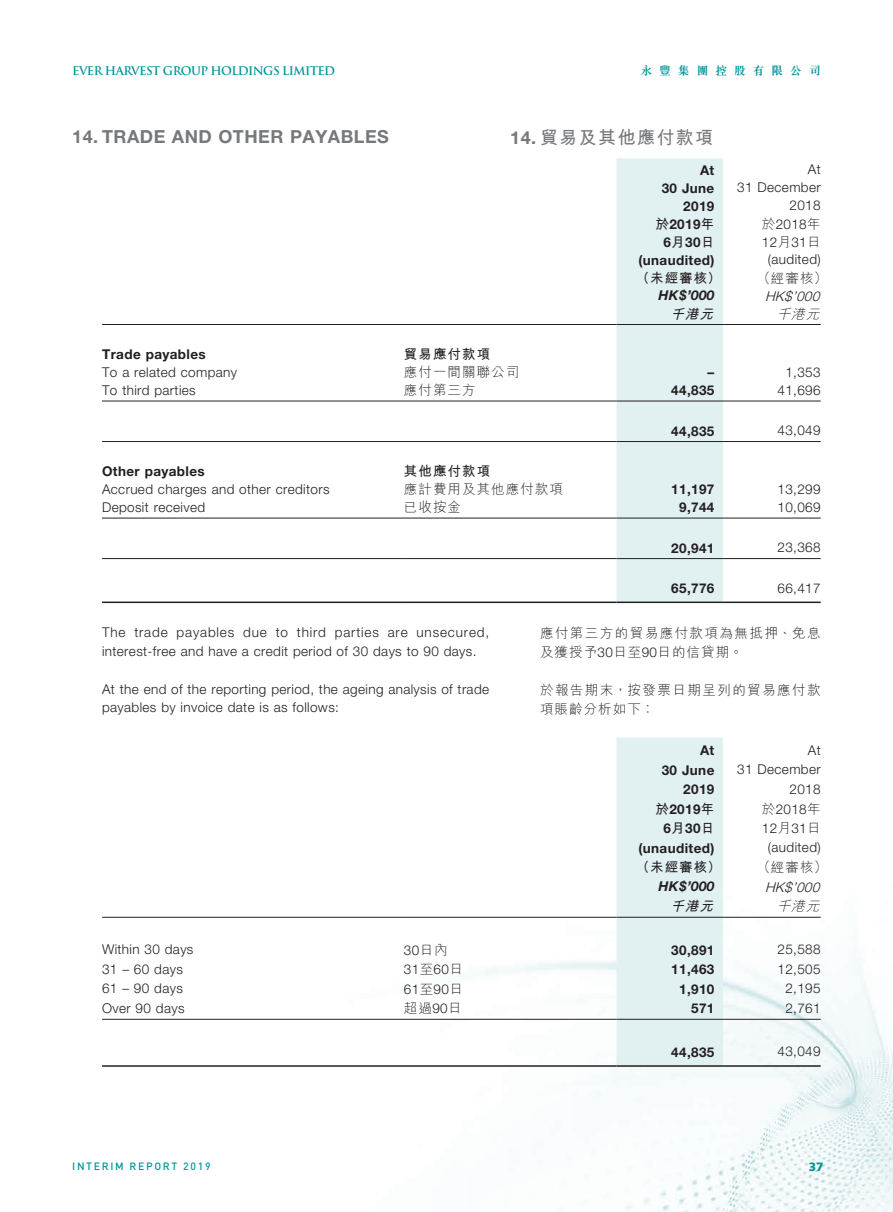
<style>
.page{position:relative;width:893px;height:1212px;background:#fff}
.page>*{position:absolute;margin:0;border:0;box-sizing:border-box;transform-origin:0 0}
.t1{font:700 18px "Helvetica Neue LT Std";letter-spacing:.03em;color:#76787b}
.t2{font:700 18px "M Hei HK";letter-spacing:.08em;color:#76787b}
.t3{font:300 13.5px/18.8px "Helvetica Neue LT Std";letter-spacing:.03em;color:#231f20}
.t4{font:700 13.5px "Helvetica Neue LT Std";letter-spacing:.03em;color:#231f20}
.t5{font:300 13.5px/18.8px "Helvetica Neue LT Std";letter-spacing:.065em;color:#231f20}
.t6{font:300 13.5px/18.8px "M Hei HK";letter-spacing:.11em;color:#231f20}
.t7{font:300 13.5px "M Hei HK";letter-spacing:.08em;color:#231f20}
.t8{font:700 13.5px "M Hei HK";letter-spacing:.08em;color:#231f20}
.t9{font:italic 700 13.5px "Helvetica Neue LT Std";letter-spacing:.03em;color:#231f20}
.t10{font:italic 300 13.5px "Helvetica Neue LT Std";color:#231f20}
.t11{font:italic 700 13.5px "M Hei HK";color:#231f20}
.t12{font:italic 300 13.5px "M Hei HK";color:#231f20}
.t13{font:900 12px "Frutiger LT Std";color:#00959b}
.t14{font:700 11.7px "Trajan Pro";letter-spacing:-.05em;color:#00959b}
.t15{font:700 11.7px "M Sung HK";letter-spacing:.6em;color:#00959b}
.t16{font:500 10.5px "DIN Pro";letter-spacing:.16em;color:#00959b}
.s1{font-family:"Helvetica Neue LT Std"}
.s2{font-family:"M Hei HK"}
</style>
<div class="page">
<img style="left:102px;top:159px;width:791px;height:1053px">
<div style="left:617px;top:158px;width:106px;height:443px;background:#e1f0f1"></div>
<hr style="left:102px;top:324px;width:302px;height:1px;background:#231f20">
<hr style="left:404px;top:324px;width:213px;height:1px;background:#231f20">
<hr style="left:617px;top:324px;width:106px;height:1px;background:#231f20">
<hr style="left:723px;top:324px;width:98px;height:1px;background:#231f20">
<hr style="left:102px;top:401px;width:302px;height:1px;background:#231f20">
<hr style="left:404px;top:401px;width:213px;height:1px;background:#231f20">
<hr style="left:617px;top:401px;width:106px;height:1px;background:#231f20">
<hr style="left:723px;top:401px;width:98px;height:1px;background:#231f20">
<hr style="left:102px;top:441px;width:302px;height:1px;background:#231f20">
<hr style="left:404px;top:441px;width:213px;height:1px;background:#231f20">
<hr style="left:617px;top:441px;width:106px;height:1px;background:#231f20">
<hr style="left:723px;top:441px;width:98px;height:1px;background:#231f20">
<hr style="left:102px;top:518px;width:302px;height:1px;background:#231f20">
<hr style="left:404px;top:518px;width:213px;height:1px;background:#231f20">
<hr style="left:617px;top:518px;width:106px;height:1px;background:#231f20">
<hr style="left:723px;top:518px;width:98px;height:1px;background:#231f20">
<hr style="left:102px;top:558px;width:302px;height:1px;background:#231f20">
<hr style="left:404px;top:558px;width:213px;height:1px;background:#231f20">
<hr style="left:617px;top:558px;width:106px;height:1px;background:#231f20">
<hr style="left:723px;top:558px;width:98px;height:1px;background:#231f20">
<hr style="left:102px;top:601px;width:302px;height:2px;background:#231f20">
<hr style="left:404px;top:601px;width:213px;height:2px;background:#231f20">
<hr style="left:617px;top:601px;width:106px;height:2px;background:#231f20">
<hr style="left:723px;top:601px;width:98px;height:2px;background:#231f20">
<div style="left:617px;top:737px;width:106px;height:328px;background:#e1f0f1"></div>
<hr style="left:102px;top:917px;width:302px;height:1px;background:#231f20">
<hr style="left:404px;top:917px;width:213px;height:1px;background:#231f20">
<hr style="left:617px;top:917px;width:106px;height:1px;background:#231f20">
<hr style="left:723px;top:917px;width:98px;height:1px;background:#231f20">
<hr style="left:102px;top:1019px;width:302px;height:1px;background:#231f20">
<hr style="left:404px;top:1019px;width:213px;height:1px;background:#231f20">
<hr style="left:617px;top:1019px;width:106px;height:1px;background:#231f20">
<hr style="left:723px;top:1019px;width:98px;height:1px;background:#231f20">
<hr style="left:102px;top:1065px;width:302px;height:2px;background:#231f20">
<hr style="left:404px;top:1065px;width:213px;height:2px;background:#231f20">
<hr style="left:617px;top:1065px;width:106px;height:2px;background:#231f20">
<hr style="left:723px;top:1065px;width:98px;height:2px;background:#231f20">
<p class="t14" style="left:72px;top:64px;width:264px">EVER HARVEST GROUP HOLDINGS LIMITED</p>
<p class="t15" style="left:640px;top:63px;width:182px">永豐集團控股有限公司</p>
<h1 class="t1" style="left:72px;top:125px;width:318px">14. TRADE AND OTHER PAYABLES</h1>
<h1 class="t2" style="left:510px;top:124px;width:205px"><span class="s1">14.</span> 貿易及其他應付款項</h1>
<p class="t4" style="left:700px;top:161px;width:16px">At</p>
<p class="t3" style="left:808px;top:160px;width:14px">At</p>
<p class="t4" style="left:662px;top:179px;width:54px">30 June</p>
<p class="t3" style="left:737px;top:178px;width:85px">31 December</p>
<p class="t4" style="left:683px;top:197px;width:33px">2019</p>
<p class="t3" style="left:789px;top:196px;width:33px">2018</p>
<p class="t4" style="left:655px;top:215px;width:60px"><span class="s2">於</span>2019<span class="s2">年</span></p>
<p class="t3" style="left:762px;top:214px;width:60px"><span class="s2">於</span>2018<span class="s2">年</span></p>
<p class="t4" style="left:663px;top:233px;width:53px">6<span class="s2">月</span>30<span class="s2">日</span></p>
<p class="t3" style="left:762px;top:232px;width:60px">12<span class="s2">月</span>31<span class="s2">日</span></p>
<p class="t4" style="left:638px;top:251px;width:78px">(unaudited)</p>
<p class="t3" style="left:768px;top:250px;width:54px">(audited)</p>
<p class="t8" style="left:636px;top:268px;width:86px">（未經審核）</p>
<p class="t7" style="left:757px;top:268px;width:72px">（經審核）</p>
<p class="t9" style="left:659px;top:287px;width:57px">HK$’000</p>
<p class="t10" style="left:765px;top:288px;width:60px">HK$’000</p>
<p class="t11" style="left:670px;top:304px;width:49px">千港元</p>
<p class="t12" style="left:777px;top:304px;width:49px">千港元</p>
<p class="t4" style="left:102px;top:346px;width:105px">Trade payables</p>
<p class="t8" style="left:404px;top:344px;width:88px">貿易應付款項</p>
<p class="t3" style="left:102px;top:362px;width:137px">To a related company</p>
<p class="t7" style="left:404px;top:363px;width:117px">應付一間關聯公司</p>
<p class="t4" style="left:708px;top:364px;width:8px">–</p>
<p class="t3" style="left:785px;top:362px;width:37px">1,353</p>
<p class="t3" style="left:102px;top:380px;width:95px">To third parties</p>
<p class="t7" style="left:404px;top:381px;width:73px">應付第三方</p>
<p class="t4" style="left:671px;top:382px;width:45px">44,835</p>
<p class="t3" style="left:777px;top:380px;width:45px">41,696</p>
<p class="t4" style="left:671px;top:422px;width:45px">44,835</p>
<p class="t3" style="left:777px;top:421px;width:45px">43,049</p>
<p class="t4" style="left:102px;top:463px;width:104px">Other payables</p>
<p class="t8" style="left:404px;top:461px;width:88px">其他應付款項</p>
<p class="t3" style="left:102px;top:479px;width:229px">Accrued charges and other creditors</p>
<p class="t7" style="left:404px;top:480px;width:161px">應計費用及其他應付款項</p>
<p class="t4" style="left:671px;top:481px;width:45px">11,197</p>
<p class="t3" style="left:777px;top:479px;width:45px">13,299</p>
<p class="t3" style="left:102px;top:497px;width:105px">Deposit received</p>
<p class="t7" style="left:404px;top:498px;width:59px">已收按金</p>
<p class="t4" style="left:679px;top:499px;width:37px">9,744</p>
<p class="t3" style="left:777px;top:497px;width:45px">10,069</p>
<p class="t4" style="left:671px;top:539px;width:45px">20,941</p>
<p class="t3" style="left:777px;top:538px;width:45px">23,368</p>
<p class="t4" style="left:671px;top:580px;width:45px">65,776</p>
<p class="t3" style="left:777px;top:578px;width:45px">66,417</p>
<p class="t5" style="left:102px;top:623px;width:389px">The trade payables due to third parties are unsecured, interest-free and have a credit period of 30 days to 90 days.</p>
<p class="t3" style="left:102px;top:679px;width:389px">At the end of the reporting period, the ageing analysis of trade payables by invoice date is as follows:</p>
<p class="t4" style="left:700px;top:742px;width:16px">At</p>
<p class="t3" style="left:808px;top:740px;width:14px">At</p>
<p class="t4" style="left:662px;top:762px;width:54px">30 June</p>
<p class="t3" style="left:737px;top:760px;width:85px">31 December</p>
<p class="t4" style="left:683px;top:781px;width:33px">2019</p>
<p class="t3" style="left:789px;top:779px;width:33px">2018</p>
<p class="t4" style="left:655px;top:801px;width:60px"><span class="s2">於</span>2019<span class="s2">年</span></p>
<p class="t3" style="left:762px;top:799px;width:60px"><span class="s2">於</span>2018<span class="s2">年</span></p>
<p class="t4" style="left:663px;top:820px;width:53px">6<span class="s2">月</span>30<span class="s2">日</span></p>
<p class="t3" style="left:762px;top:819px;width:60px">12<span class="s2">月</span>31<span class="s2">日</span></p>
<p class="t4" style="left:638px;top:840px;width:78px">(unaudited)</p>
<p class="t3" style="left:768px;top:838px;width:54px">(audited)</p>
<p class="t8" style="left:636px;top:857px;width:86px">（未經審核）</p>
<p class="t7" style="left:757px;top:858px;width:72px">（經審核）</p>
<p class="t9" style="left:659px;top:878px;width:57px">HK$’000</p>
<p class="t10" style="left:765px;top:879px;width:60px">HK$’000</p>
<p class="t11" style="left:670px;top:896px;width:49px">千港元</p>
<p class="t12" style="left:777px;top:897px;width:49px">千港元</p>
<p class="t3" style="left:102px;top:940px;width:93px">Within 30 days</p>
<p class="t3" style="left:404px;top:940px;width:45px">30<span class="s2">日內</span></p>
<p class="t4" style="left:671px;top:942px;width:45px">30,891</p>
<p class="t3" style="left:777px;top:940px;width:45px">25,588</p>
<p class="t3" style="left:102px;top:959px;width:82px">31 – 60 days</p>
<p class="t3" style="left:404px;top:960px;width:60px">31<span class="s2">至</span>60<span class="s2">日</span></p>
<p class="t4" style="left:671px;top:961px;width:45px">11,463</p>
<p class="t3" style="left:777px;top:959px;width:45px">12,505</p>
<p class="t3" style="left:102px;top:979px;width:82px">61 – 90 days</p>
<p class="t3" style="left:404px;top:979px;width:60px">61<span class="s2">至</span>90<span class="s2">日</span></p>
<p class="t4" style="left:679px;top:981px;width:37px">1,910</p>
<p class="t3" style="left:785px;top:979px;width:37px">2,195</p>
<p class="t3" style="left:102px;top:998px;width:84px">Over 90 days</p>
<p class="t7" style="left:404px;top:999px;width:59px">超過<span class="s1">90</span>日</p>
<p class="t4" style="left:691px;top:1000px;width:25px">571</p>
<p class="t3" style="left:785px;top:998px;width:37px">2,761</p>
<p class="t4" style="left:671px;top:1044px;width:45px">44,835</p>
<p class="t3" style="left:777px;top:1042px;width:45px">43,049</p>
<p class="t6" style="left:540px;top:624px;width:282px">應付第三方的貿易應付款項為無抵押、免息及獲授予<span class="s1">30</span>日至<span class="s1">90</span>日的信貸期。</p>
<p class="t6" style="left:540px;top:680px;width:282px">於報告期末，按發票日期呈列的貿易應付款項賬齡分析如下︰</p>
<p class="t16" style="left:72px;top:1159px;width:140px">INTERIM REPORT 2019</p>
<p class="t13" style="left:809px;top:1160px;width:16px">37</p>
</div>
